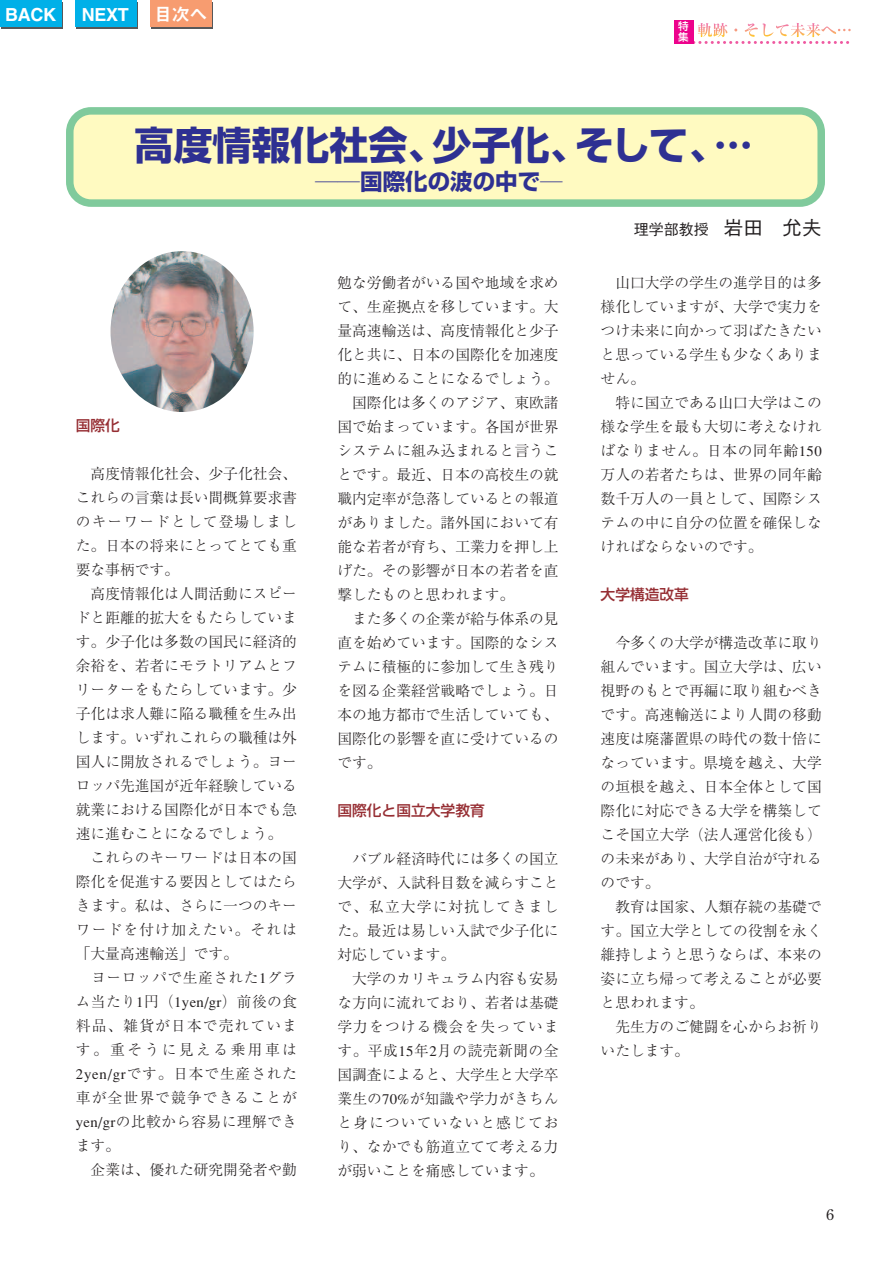
<style>
.page{position:relative;width:893px;height:1263px;background:#fff}
.page>*{position:absolute;margin:0;border:0;box-sizing:border-box;transform-origin:0 0}
.t1{font:700 39px "Shin Go";color:#2e3092}
.t2{font:700 22.5px "Shin Go";color:#2e3092}
.t3{font:18px "Midashi Go MB31";letter-spacing:-.02em;color:#fff}
.t4{font:500 15px "Gothic BBB";color:#231f20}
.t5{font:700 15px "Futo Min A101";color:#231f20;scale:1.04 1}
.t6{font:300 14.7px/24px "Ryumin";color:#231f20}
.t7{font:500 14.7px "Shin Go";color:#962e33}
.t8{font:500 10.5px/10.5px "Shin Go";color:#fff}
.s1{font-size:19.5px}
</style>
<div class="page">
<div style="left:66px;top:107px;width:759px;height:100px;background:#fffac1;border:8px solid #80ca9c;border-radius:21px"></div>
<img style="left:110px;top:251px;width:143px;height:161px;border-radius:50%">
<div style="left:674px;top:20px;width:19px;height:24px;background:#ed028c"></div>
<svg style="left:693px;top:23px;width:158px;height:21px"></svg>
<div style="left:1px;top:2px;width:62px;height:26px;background:#00b0e8"></div>
<div style="left:76px;top:2px;width:62px;height:26px;background:#00b0e8"></div>
<div style="left:151px;top:2px;width:62px;height:26px;background:#f79c70"></div>
<div style="left:0;top:0;width:61px;height:27px;background:#00b0e8"></div>
<div style="left:75px;top:0;width:61px;height:27px;background:#00b0e8"></div>
<div style="left:150px;top:0;width:61px;height:27px;background:#f79c70"></div>
<p class="t3" style="left:5px;top:7px;width:52px">BACK</p>
<p class="t3" style="left:82px;top:7px;width:48px">NEXT</p>
<p class="t3" style="left:154px;top:7px;width:55px">目次へ</p>
<p class="t8" style="left:678px;top:22px;width:12px">特集</p>
<p class="t1" style="left:134px;top:130px;width:619px">高度情報化社会、少子化、そして、…</p>
<p class="t2" style="left:315px;top:173px;width:249px">――国際化の波の中で―</p>
<p class="t7" style="left:76px;top:420px;width:46px">国際化</p>
<p class="t6" style="left:76px;top:464px;width:223px">　高度情報化社会、少子化社会、これらの言葉は長い間概算要求書のキーワードとして登場しました。日本の将来にとってとても重要な事柄です。<br>　高度情報化は人間活動にスピードと距離的拡大をもたらしています。少子化は多数の国民に経済的余裕を、若者にモラトリアムとフリーターをもたらしています。少子化は求人難に陥る職種を生み出します。いずれこれらの職種は外国人に開放されるでしょう。ヨーロッパ先進国が近年経験している就業における国際化が日本でも急速に進むことになるでしょう。　これらのキーワードは日本の国際化を促進する要因としてはたらきます。私は、さらに一つのキーワードを付け加えたい。それは「大量高速輸送」です。<br>　ヨーロッパで生産された1グラム当たり1円（1yen/gr）前後の食料品、雑貨が日本で売れています。重そうに見える乗用車は<br>2yen/grです。日本で生産された車が全世界で競争できることがyen/grの比較から容易に理解できます。<br>　企業は、優れた研究開発者や勤</p>
<p class="t6" style="left:337px;top:272px;width:223px">勉な労働者がいる国や地域を求めて、生産拠点を移しています。大量高速輸送は、高度情報化と少子化と共に、日本の国際化を加速度的に進めることになるでしょう。　国際化は多くのアジア、東欧諸国で始まっています。各国が世界システムに組み込まれると言うことです。最近、日本の高校生の就職内定率が急落しているとの報道がありました。諸外国において有能な若者が育ち、工業力を押し上げた。その影響が日本の若者を直撃したものと思われます。<br>　また多くの企業が給与体系の見直を始めています。国際的なシステムに積極的に参加して生き残りを図る企業経営戦略でしょう。日本の地方都市で生活していても、国際化の影響を直に受けているのです。</p>
<p class="t7" style="left:337px;top:805px;width:149px">国際化と国立大学教育</p>
<p class="t6" style="left:337px;top:848px;width:223px">　バブル経済時代には多くの国立大学が、入試科目数を減らすことで、私立大学に対抗してきました。最近は易しい入試で少子化に対応しています。<br>　大学のカリキュラム内容も安易な方向に流れており、若者は基礎学力をつける機会を失っています。平成15年2月の読売新聞の全国調査によると、大学生と大学卒業生の70%が知識や学力がきちんと身についていないと感じており、なかでも筋道立てて考える力が弱いことを痛感しています。</p>
<p class="t4" style="left:634px;top:224px;width:189px">理学部教授　<span class="s1">岩田　允夫</span></p>
<p class="t6" style="left:600px;top:272px;width:223px">　山口大学の学生の進学目的は多様化していますが、大学で実力をつけ未来に向かって羽ばたきたいと思っている学生も少なくありません。<br>　特に国立である山口大学はこの様な学生を最も大切に考えなければなりません。日本の同年齢150万人の若者たちは、世界の同年齢数千万人の一員として、国際システムの中に自分の位置を確保しなければならないのです。</p>
<p class="t7" style="left:600px;top:588px;width:90px">大学構造改革</p>
<p class="t6" style="left:600px;top:632px;width:223px">　今多くの大学が構造改革に取り組んでいます。国立大学は、広い視野のもとで再編に取り組むべきです。高速輸送により人間の移動速度は廃藩置県の時代の数十倍になっています。県境を越え、大学の垣根を越え、日本全体として国際化に対応できる大学を構築してこそ国立大学（法人運営化後も）の未来があり、大学自治が守れるのです。<br>　教育は国家、人類存続の基礎です。国立大学としての役割を永く維持しようと思うならば、本来の姿に立ち帰って考えることが必要と思われます。<br>　先生方のご健闘を心からお祈りいたします。</p>
<p class="t5" style="left:826px;top:1209px;width:9px">6</p>
</div>
